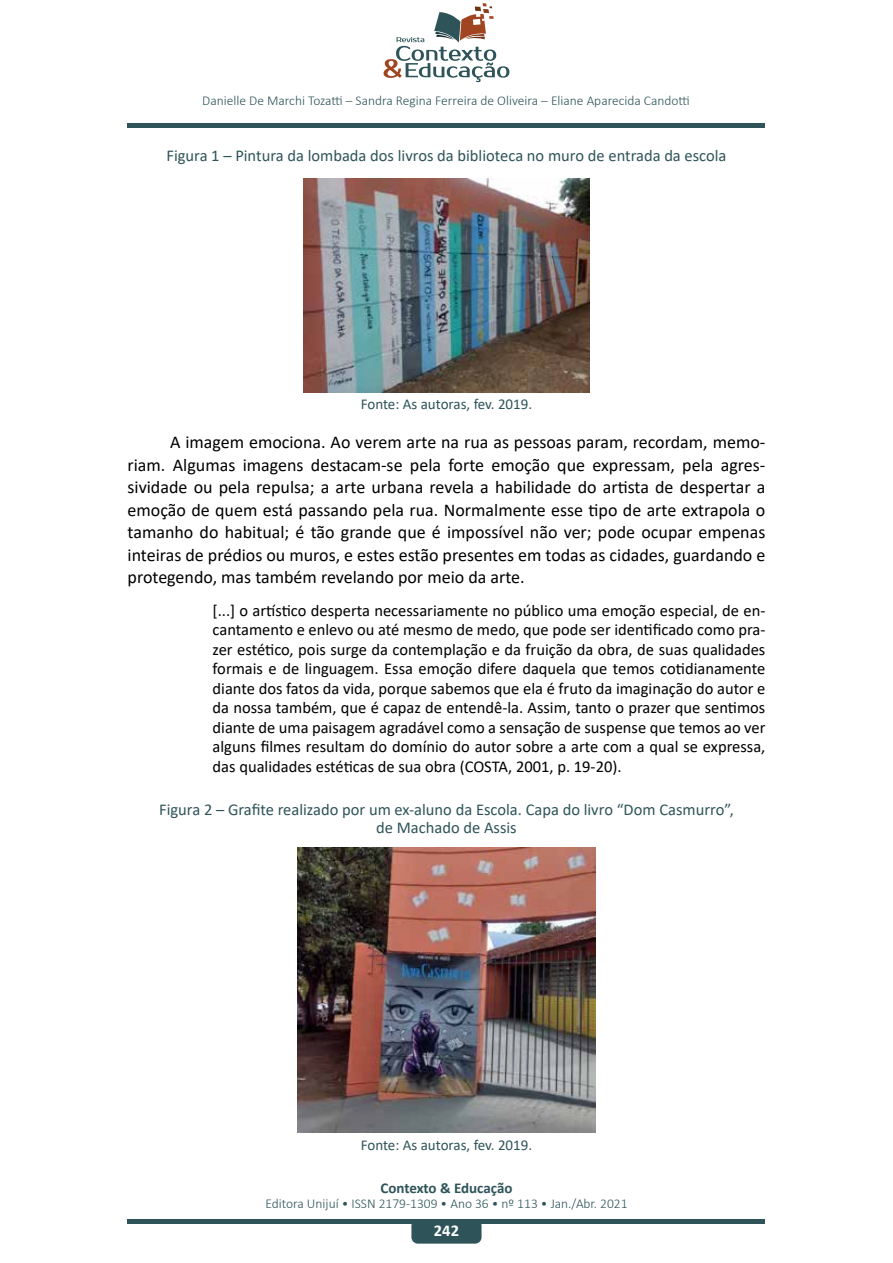
<style>
.page{position:relative;width:893px;height:1263px;background:#fff}
.page>*{position:absolute;margin:0;border:0;box-sizing:border-box;transform-origin:0 0}
.t1{font:18px/22.5px "Calibri";color:#000;text-align:justify}
.t2{font:16.5px/19.5px "Calibri";color:#000;text-align:justify}
.t3{font:16.5px/18px "Calibri";color:#2e5459;text-align:center}
.t4{font:700 16.5px "Calibri";color:#fff}
.t5{font:15px "Calibri";color:#2e5459}
.t6{font:700 15px "Calibri";letter-spacing:-.005em;color:#2e5459}
.t7{font:300 13.5px "Calibri";color:#2e5459}
</style>
<div class="page">
<div style="left:128px;top:1219px;width:637px;height:5px;background:#2e5459"></div>
<div style="left:411px;top:1219px;width:71px;height:24px;background:#2e5459;border-radius:6px"></div>
<div style="left:128px;top:123px;width:637px;height:5px;background:#2e5459"></div>
<svg style="left:384px;top:3px;width:125px;height:79px"></svg>
<img style="left:304px;top:179px;width:285px;height:213px">
<img style="left:297px;top:847px;width:298px;height:285px">
<p class="t7" style="left:202px;top:92px;width:489px">Danielle De Marchi Tozatti – Sandra Regina Ferreira de Oliveira – Eliane Aparecida Candotti</p>
<p class="t3" style="left:166px;top:146px;width:562px">Figura 1 – Pintura da lombada dos livros da biblioteca no muro de entrada da escola</p>
<p class="t5" style="left:361px;top:393px;width:173px">Fonte: As autoras, fev. 2019.</p>
<p class="t1" style="left:128px;top:431px;width:639px;text-indent:43px">A imagem emociona. Ao verem arte na rua as pessoas param, recordam, memo&shy;riam. Algumas imagens destacam-se pela forte emoção que expressam, pela agres&shy;sividade ou pela repulsa; a arte urbana revela a habilidade do artista de despertar a emoção de quem está passando pela rua. Normalmente esse tipo de arte extrapola o tamanho do habitual; é tão grande que é impossível não ver; pode ocupar empenas inteiras de prédios ou muros, e estes estão presentes em todas as cidades, guardando e protegendo, mas também revelando por meio da arte.</p>
<p class="t2" style="left:213px;top:600px;width:554px">[...] o artístico desperta necessariamente no público uma emoção especial, de en&shy;cantamento e enlevo ou até mesmo de medo, que pode ser identificado como pra&shy;zer estético, pois surge da contemplação e da fruição da obra, de suas qualidades formais e de linguagem. Essa emoção difere daquela que temos cotidianamente diante dos fatos da vida, porque sabemos que ela é fruto da imaginação do autor e da nossa também, que é capaz de entendê-la. Assim, tanto o prazer que sentimos diante de uma paisagem agradável como a sensação de suspense que temos ao ver alguns filmes resultam do domínio do autor sobre a arte com a qual se expressa, das qualidades estéticas de sua obra (COSTA, 2001, p. 19-20).</p>
<p class="t3" style="left:159px;top:800px;width:576px">Figura 2 – Grafite realizado por um ex-aluno da Escola. Capa do livro “Dom Casmurro”, de Machado de Assis</p>
<p class="t5" style="left:361px;top:1134px;width:173px">Fonte: As autoras, fev. 2019.</p>
<p class="t6" style="left:380px;top:1177px;width:134px">Contexto &amp; Educação</p>
<p class="t7" style="left:265px;top:1195px;width:364px">Editora Unijuí • ISSN 2179-1309 • Ano 36 • nº 113 • Jan./Abr. 2021</p>
<p class="t4" style="left:434px;top:1219px;width:27px">242</p>
</div>
